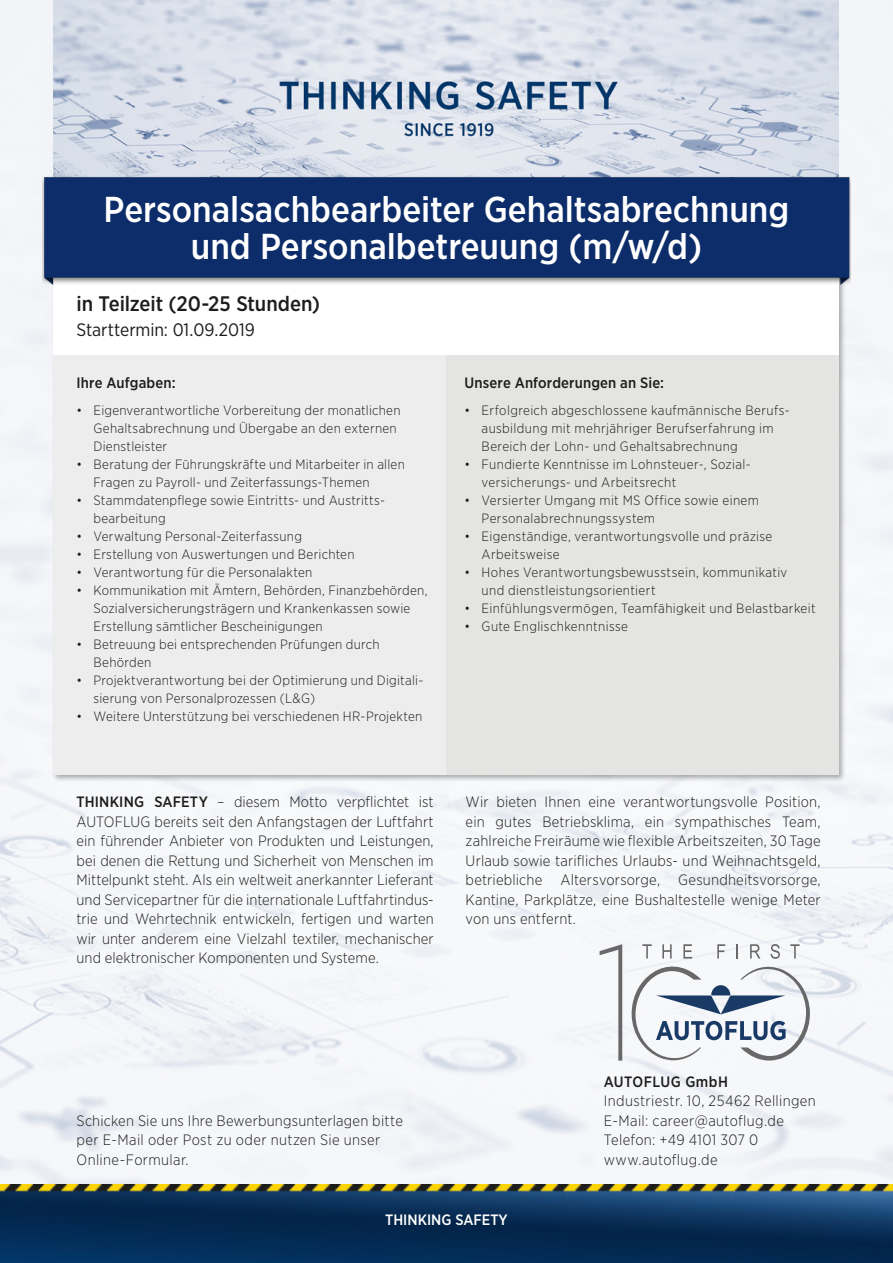
<style>
.page{position:relative;width:893px;height:1263px;background:#fff}
.page>*{position:absolute;margin:0;border:0;box-sizing:border-box;transform-origin:0 0}
.t1{font:500 36px/37.5px "Gotham Narrow";color:#fff;text-align:center}
.t2{font:500 21px "Gotham Narrow";letter-spacing:-.005em;color:#1d1d1b}
.t3{font:18px "Gotham Narrow";letter-spacing:-.005em;color:#1d1d1b}
.t4{font:300 15px/19.5px "Gotham Narrow";letter-spacing:.015em;color:#1d1d1b;text-align:justify}
.t5{font:500 15px "Gotham Narrow";letter-spacing:.01em;color:#1d1d1b}
.t6{font:500 15px "Gotham Narrow";color:#fff}
.t7{font:500 15px "Gotham Narrow";letter-spacing:.03em;color:#1d1d1b}
.t8{font:300 13.5px/18px "Gotham Narrow";letter-spacing:.02em;color:#1d1d1b}
.s1{font-weight:500}
</style>
<div class="page">
<img style="left:0;top:0;width:893px;height:1184px">
<div style="left:51px;top:228px;width:795px;height:554px;background:#1d1d1b;opacity:.35"></div>
<div style="left:53px;top:230px;width:786px;height:544px;background:#fff"></div>
<div style="left:54px;top:355px;width:392px;height:419px;background:#ededed"></div>
<div style="left:446px;top:355px;width:393px;height:419px;background:#e4e4e3"></div>
<img style="left:53px;top:0;width:786px;height:175px">
<img style="left:43px;top:175px;width:807px;height:111px">
<img style="left:0;top:1184px;width:893px;height:79px">
<svg style="left:600px;top:944px;width:22px;height:117px"></svg>
<svg style="left:631px;top:944px;width:179px;height:117px"></svg>
<h1 class="t1" style="left:104px;top:190px;width:687px">Personalsachbearbeiter Gehaltsabrechnung und Personalbetreuung (m/w/d)</h1>
<h2 class="t2" style="left:77px;top:290px;width:245px">in Teilzeit (20-25 Stunden)</h2>
<h3 class="t3" style="left:77px;top:319px;width:180px">Starttermin: 01.09.2019</h3>
<p class="t5" style="left:77px;top:374px;width:101px">Ihre Aufgaben:</p>
<p class="t8" style="left:94px;top:401px;width:309px;text-indent:-17px">• Eigenverantwortliche Vorbereitung der monatlichen<br>Gehaltsabrechnung und Übergabe an den externen<br>Dienstleister</p>
<p class="t8" style="left:94px;top:455px;width:313px;text-indent:-17px">• Beratung der Führungskräfte und Mitarbeiter in allen<br>Fragen zu Payroll- und Zeiterfassungs-Themen</p>
<p class="t8" style="left:94px;top:491px;width:291px;text-indent:-17px">• Stammdatenpflege sowie Eintritts- und Austritts&shy;bearbeitung</p>
<p class="t8" style="left:77px;top:527px;width:227px">• Verwaltung Personal-Zeiterfassung</p>
<p class="t8" style="left:77px;top:545px;width:280px">• Erstellung von Auswertungen und Berichten</p>
<p class="t8" style="left:77px;top:563px;width:237px">• Verantwortung für die Personalakten</p>
<p class="t8" style="left:94px;top:581px;width:336px;text-indent:-17px">• Kommunikation mit Ämtern, Behörden, Finanzbehörden,<br>Sozialversicherungsträgern und Krankenkassen sowie<br>Erstellung sämtlicher Bescheinigungen</p>
<p class="t8" style="left:94px;top:635px;width:288px;text-indent:-17px">• Betreuung bei entsprechenden Prüfungen durch<br>Behörden</p>
<p class="t8" style="left:94px;top:671px;width:331px;text-indent:-17px">• Projektverantwortung bei der Optimierung und Digitali&shy;sierung von Personalprozessen (L&amp;G)</p>
<p class="t8" style="left:77px;top:707px;width:347px">• Weitere Unterstützung bei verschiedenen HR-Projekten</p>
<p class="t4" style="left:77px;top:792px;width:359px"><span class="s1">THINKING SAFETY</span> – diesem Motto verpflichtet ist AUTOFLUG bereits seit den Anfangstagen der Luftfahrt ein führender Anbieter von Produkten und Leistungen, bei denen die Rettung und Sicherheit von Menschen im Mittelpunkt steht. Als ein weltweit anerkannter Lieferant und Servicepartner für die internationale Luftfahrtindus&shy;trie und Wehrtechnik entwickeln, fertigen und warten wir unter anderem eine Vielzahl textiler, mechanischer und elektronischer Komponenten und Systeme.</p>
<p class="t5" style="left:465px;top:374px;width:201px">Unsere Anforderungen an Sie:</p>
<p class="t8" style="left:482px;top:401px;width:308px;text-indent:-17px">• Erfolgreich abgeschlossene kaufmännische Berufs&shy;ausbildung mit mehrjähriger Berufserfahrung im<br>Bereich der Lohn- und Gehaltsabrechnung</p>
<p class="t8" style="left:482px;top:455px;width:271px;text-indent:-17px">• Fundierte Kenntnisse im Lohnsteuer-, Sozial&shy;versicherungs- und Arbeitsrecht</p>
<p class="t8" style="left:482px;top:491px;width:279px;text-indent:-17px">• Versierter Umgang mit MS Office sowie einem<br>Personalabrechnungssystem</p>
<p class="t8" style="left:482px;top:527px;width:292px;text-indent:-17px">• Eigenständige, verantwortungsvolle und präzise<br>Arbeitsweise</p>
<p class="t8" style="left:482px;top:563px;width:307px;text-indent:-17px">• Hohes Verantwortungsbewusstsein, kommunikativ und dienstleistungsorientiert</p>
<p class="t8" style="left:465px;top:599px;width:353px">• Einfühlungsvermögen, Teamfähigkeit und Belastbarkeit</p>
<p class="t8" style="left:465px;top:617px;width:165px">• Gute Englischkenntnisse</p>
<p class="t4" style="left:466px;top:792px;width:357px">Wir bieten Ihnen eine verantwortungsvolle Position, ein gutes Betriebsklima, ein sympathisches Team, zahlreiche Freiräume wie flexible Arbeitszeiten, 30 Tage Urlaub sowie tarifliches Urlaubs- und Weihnachtsgeld, betriebliche Altersvorsorge, Gesundheitsvorsorge, Kantine, Parkplätze, eine Bushaltestelle wenige Meter von uns entfernt.</p>
<p class="t4" style="left:77px;top:1110px;width:328px;text-align:left">Schicken Sie uns Ihre Bewerbungsunterlagen bitte per E-Mail oder Post zu oder nutzen Sie unser<br>Online-Formular.</p>
<p class="t7" style="left:604px;top:1072px;width:126px">AUTOFLUG GmbH</p>
<p class="t4" style="left:604px;top:1091px;width:214px;text-align:left">Industriestr. 10, 25462 Rellingen<br>E-Mail: career@autoflug.de<br>Telefon: +49 4101 307 0 www.autoflug.de</p>
<p class="t6" style="left:385px;top:1210px;width:124px">THINKING SAFETY</p>
</div>
